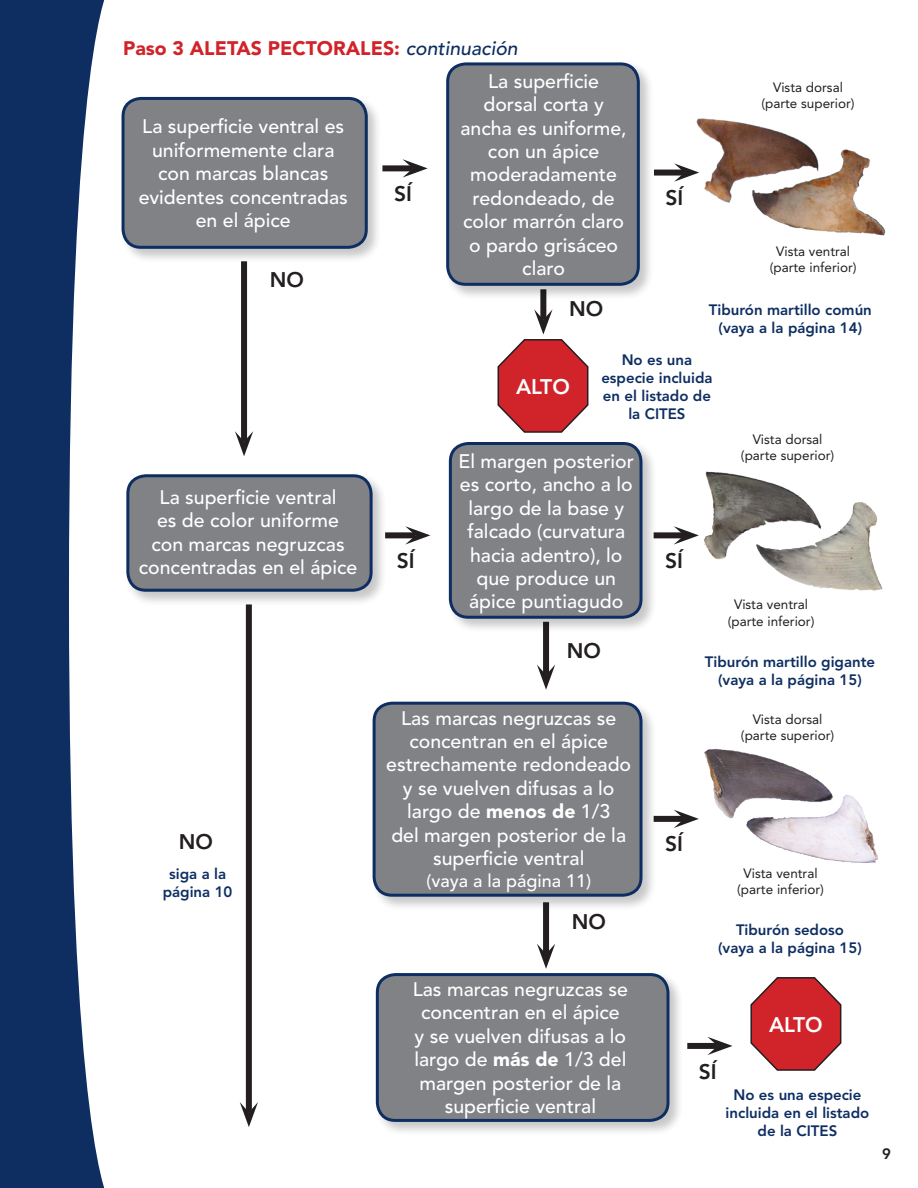
<style>
.page{position:relative;width:918px;height:1188px;background:#fff}
.page>*{position:absolute;margin:0;border:0;box-sizing:border-box;transform-origin:0 0}
.t1{font:800 21px "Avenir LT Std";color:#231f20}
.t2{font:800 21px "Avenir LT Std";color:#fff}
.t3{font:500 19.5px/23.4px "Avenir LT Std";color:#fff;text-align:center}
.t4{font:900 19.5px "Avenir LT Std";color:#d1232a}
.t5{font:500 18px "Avenir LT Std";color:#fff}
.t6{font:800 15px/18px "Avenir LT Std";color:#0e2e62;text-align:center}
.t7{font:800 15px "Avenir LT Std";color:#231f20}
.t8{font:13.5px/16.2px "Avenir LT Std";color:#231f20;text-align:center}
.s1{font-weight:500;font-style:italic;color:#0e2e62}
.s2{font-weight:900}
</style>
<div class="page">
<svg style="left:0;top:0;width:105px;height:1188px;fill:#0e2e62"></svg>
<div style="left:125px;top:472px;width:262px;height:134px;background:#231f20;opacity:.25"></div>
<div style="left:128px;top:476px;width:243px;height:114px;background:#808285;border-radius:18px"></div>
<div style="left:126px;top:474px;width:247px;height:118px;border:3px solid #0e2e62;border-radius:18px"></div>
<div style="left:246px;top:604px;width:6px;height:508px;background:#231f20"></div>
<svg style="left:240px;top:1102px;width:18px;height:25px"></svg>
<div style="left:385px;top:532px;width:31px;height:6px;background:#231f20"></div>
<svg style="left:405px;top:526px;width:25px;height:19px"></svg>
<svg style="left:750px;top:977px;width:92px;height:94px"></svg>
<div style="left:447px;top:440px;width:210px;height:193px;background:#231f20;opacity:.25"></div>
<div style="left:450px;top:443px;width:191px;height:174px;background:#808285;border-radius:18px"></div>
<div style="left:449px;top:442px;width:194px;height:177px;border:3px solid #0e2e62;border-radius:18px"></div>
<div style="left:654px;top:532px;width:30px;height:6px;background:#231f20"></div>
<svg style="left:674px;top:526px;width:15px;height:19px"></svg>
<div style="left:543px;top:622px;width:6px;height:53px;background:#231f20"></div>
<svg style="left:537px;top:665px;width:18px;height:25px"></svg>
<div style="left:371px;top:700px;width:286px;height:212px;background:#231f20;opacity:.25"></div>
<div style="left:374px;top:703px;width:267px;height:192px;background:#808285;border-radius:18px"></div>
<div style="left:373px;top:702px;width:270px;height:195px;border:3px solid #0e2e62;border-radius:18px"></div>
<div style="left:687px;top:1043px;width:31px;height:6px;background:#231f20"></div>
<svg style="left:707px;top:1037px;width:26px;height:18px"></svg>
<div style="left:543px;top:902px;width:6px;height:52px;background:#231f20"></div>
<svg style="left:537px;top:944px;width:18px;height:25px"></svg>
<div style="left:374px;top:971px;width:310px;height:165px;background:#231f20;opacity:.25"></div>
<div style="left:377px;top:975px;width:291px;height:145px;background:#808285;border-radius:18px"></div>
<div style="left:376px;top:973px;width:294px;height:149px;border:3px solid #0e2e62;border-radius:18px"></div>
<img style="left:689px;top:471px;width:106px;height:89px">
<img style="left:749px;top:493px;width:134px;height:98px">
<img style="left:704px;top:748px;width:123px;height:71px">
<img style="left:735px;top:788px;width:143px;height:75px">
<div style="left:120px;top:95px;width:263px;height:169px;background:#231f20;opacity:.25"></div>
<div style="left:123px;top:98px;width:243px;height:149px;background:#808285;border-radius:18px"></div>
<div style="left:122px;top:97px;width:246px;height:152px;border:3px solid #0e2e62;border-radius:18px"></div>
<div style="left:241px;top:261px;width:6px;height:181px;background:#231f20"></div>
<svg style="left:235px;top:431px;width:18px;height:25px"></svg>
<div style="left:382px;top:165px;width:31px;height:6px;background:#231f20"></div>
<svg style="left:403px;top:159px;width:25px;height:19px"></svg>
<div style="left:444px;top:61px;width:210px;height:239px;background:#231f20;opacity:.25"></div>
<div style="left:448px;top:64px;width:190px;height:220px;background:#808285;border-radius:18px"></div>
<div style="left:446px;top:62px;width:194px;height:224px;border:3px solid #0e2e62;border-radius:18px"></div>
<div style="left:540px;top:289px;width:6px;height:31px;background:#231f20"></div>
<svg style="left:497px;top:309px;width:92px;height:124px"></svg>
<div style="left:654px;top:170px;width:30px;height:6px;background:#231f20"></div>
<svg style="left:674px;top:163px;width:16px;height:19px"></svg>
<img style="left:690px;top:118px;width:105px;height:85px">
<img style="left:748px;top:138px;width:138px;height:98px">
<div style="left:654px;top:816px;width:30px;height:6px;background:#231f20"></div>
<svg style="left:674px;top:810px;width:25px;height:18px"></svg>
<p class="t4" style="left:123px;top:36px;width:396px">Paso 3 ALETAS PECTORALES: <span class="s1">continuación</span></p>
<p class="t3" style="left:139px;top:115px;width:211px">La superficie ventral es uniformemente clara con marcas blancas evidentes concentradas en el ápice</p>
<p class="t1" style="left:270px;top:267px;width:36px">NO</p>
<p class="t3" style="left:139px;top:486px;width:220px">La superficie ventral<br>es de color uniforme con marcas negruzcas concentradas en el ápice</p>
<p class="t1" style="left:179px;top:829px;width:36px">NO</p>
<p class="t6" style="left:163px;top:864px;width:71px">siga a la página 10</p>
<p class="t1" style="left:394px;top:181px;width:19px">SÍ</p>
<p class="t1" style="left:397px;top:548px;width:19px">SÍ</p>
<p class="t3" style="left:461px;top:70px;width:168px">La superficie dorsal corta y ancha es uniforme, con un ápice moderadamente redondeado, de color marrón claro o pardo grisáceo claro</p>
<p class="t1" style="left:569px;top:296px;width:36px">NO</p>
<p class="t6" style="left:601px;top:351px;width:113px">No es una especie incluida en el listado de la CITES</p>
<p class="t8" style="left:761px;top:79px;width:95px">Vista dorsal (parte superior)</p>
<p class="t1" style="left:666px;top:185px;width:19px">SÍ</p>
<p class="t8" style="left:770px;top:243px;width:88px">Vista ventral (parte inferior)</p>
<p class="t6" style="left:709px;top:300px;width:165px">Tiburón martillo común (vaya a la página 14)</p>
<p class="t2" style="left:516px;top:374px;width:55px">ALTO</p>
<p class="t3" style="left:459px;top:450px;width:177px">El margen posterior es corto, ancho a lo largo de la base y falcado (curvatura hacia adentro), lo que produce un ápice puntiagudo</p>
<p class="t1" style="left:567px;top:639px;width:36px">NO</p>
<p class="t8" style="left:741px;top:431px;width:95px">Vista dorsal (parte superior)</p>
<p class="t1" style="left:665px;top:548px;width:19px">SÍ</p>
<p class="t8" style="left:728px;top:597px;width:88px">Vista ventral (parte inferior)</p>
<p class="t6" style="left:705px;top:653px;width:172px">Tiburón martillo gigante (vaya a la página 15)</p>
<p class="t3" style="left:386px;top:707px;width:246px">Las marcas negruzcas se concentran en el ápice estrechamente redondeado y se vuelven difusas a lo largo de <span class="s2">menos de</span> 1/3<br>del margen posterior de la superficie ventral</p>
<p class="t5" style="left:426px;top:870px;width:166px">(vaya a la página 11)</p>
<p class="t1" style="left:572px;top:909px;width:36px">NO</p>
<p class="t8" style="left:741px;top:711px;width:95px">Vista dorsal (parte superior)</p>
<p class="t1" style="left:665px;top:832px;width:19px">SÍ</p>
<p class="t8" style="left:737px;top:865px;width:88px">Vista ventral (parte inferior)</p>
<p class="t6" style="left:718px;top:921px;width:145px">Tiburón sedoso (vaya a la página 15)</p>
<p class="t3" style="left:413px;top:978px;width:217px">Las marcas negruzcas se concentran en el ápice<br>y se vuelven difusas a lo largo de <span class="s2">más de</span> 1/3 del margen posterior de la superficie ventral</p>
<p class="t2" style="left:769px;top:1012px;width:55px">ALTO</p>
<p class="t1" style="left:699px;top:1059px;width:19px">SÍ</p>
<p class="t6" style="left:726px;top:1086px;width:145px">No es una especie incluida en el listado de la CITES</p>
<p class="t7" style="left:882px;top:1145px;width:10px">9</p>
</div>
